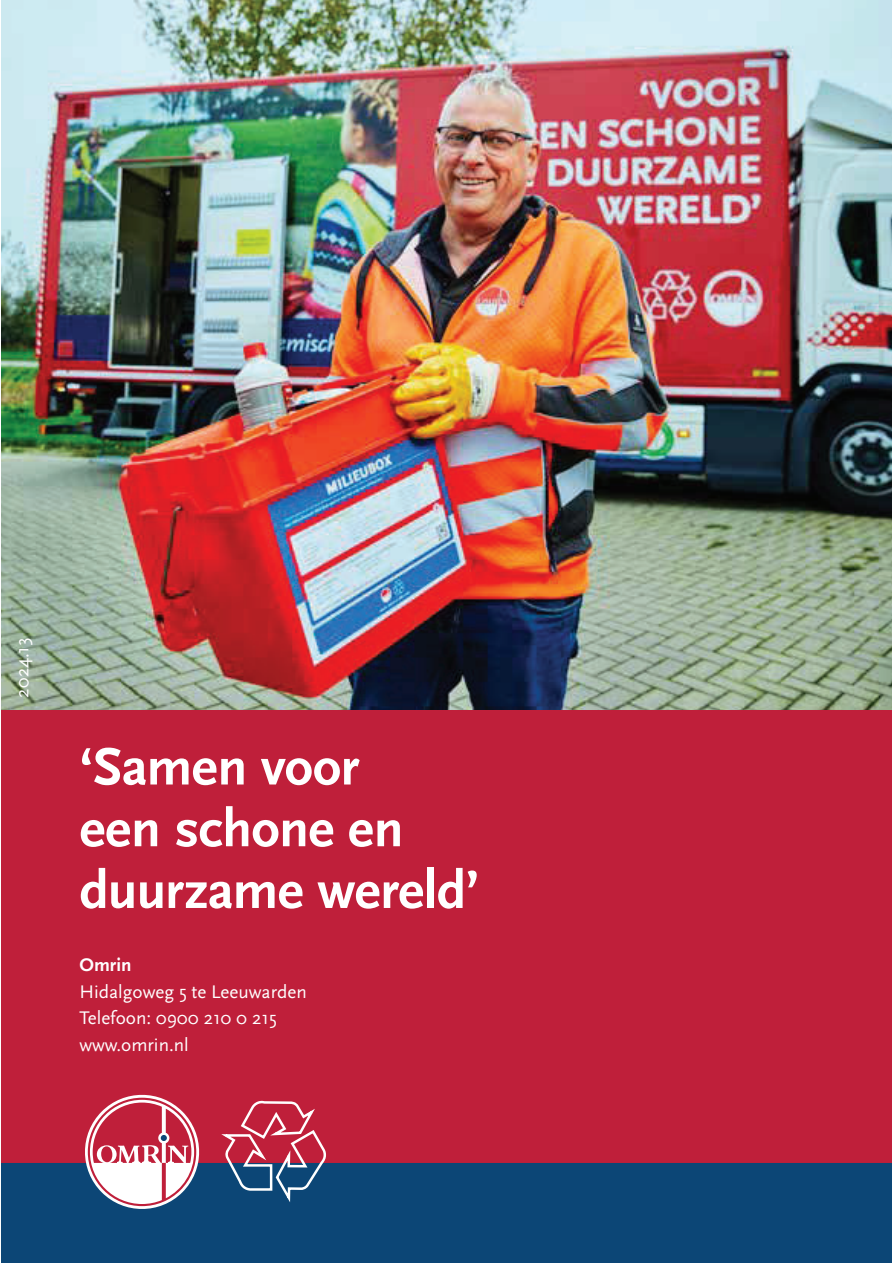
<style>
.page{position:relative;width:893px;height:1263px;background:#fff}
.page>*{position:absolute;margin:0;border:0;box-sizing:border-box;transform-origin:0 0}
.t1{font:700 55.05px/61.8px "Scala Sans Pro";letter-spacing:-.01em;color:#fff}
.t2{font:19.05px/26.4px "Scala Sans Pro";color:#fff}
.t3{font:700 19.05px "Scala Sans Pro";color:#fff}
</style>
<div class="page">
<img style="left:1px;top:0;width:890px;height:711px">
<div style="left:1px;top:711px;width:890px;height:552px;background:#bf1f3a"></div>
<div style="left:1px;top:1163px;width:890px;height:100px;background:#0c4676"></div>
<svg style="left:222px;top:1100px;width:105px;height:107px"></svg>
<svg style="left:85px;top:1095px;width:114px;height:114px"></svg>
<p class="t2" style="left:10px;top:698px;width:61px;rotate:-90deg">2024.13</p>
<h1 class="t1" style="left:79px;top:738px;width:401px">‘Samen voor<br>een schone en duurzame wereld’</h1>
<p class="t3" style="left:79px;top:957px;width:54px">Omrin</p>
<p class="t2" style="left:79px;top:980px;width:229px">Hidalgoweg 5 te Leeuwarden<br>Telefoon: 0900 210 0 215 www.omrin.nl</p>
</div>
